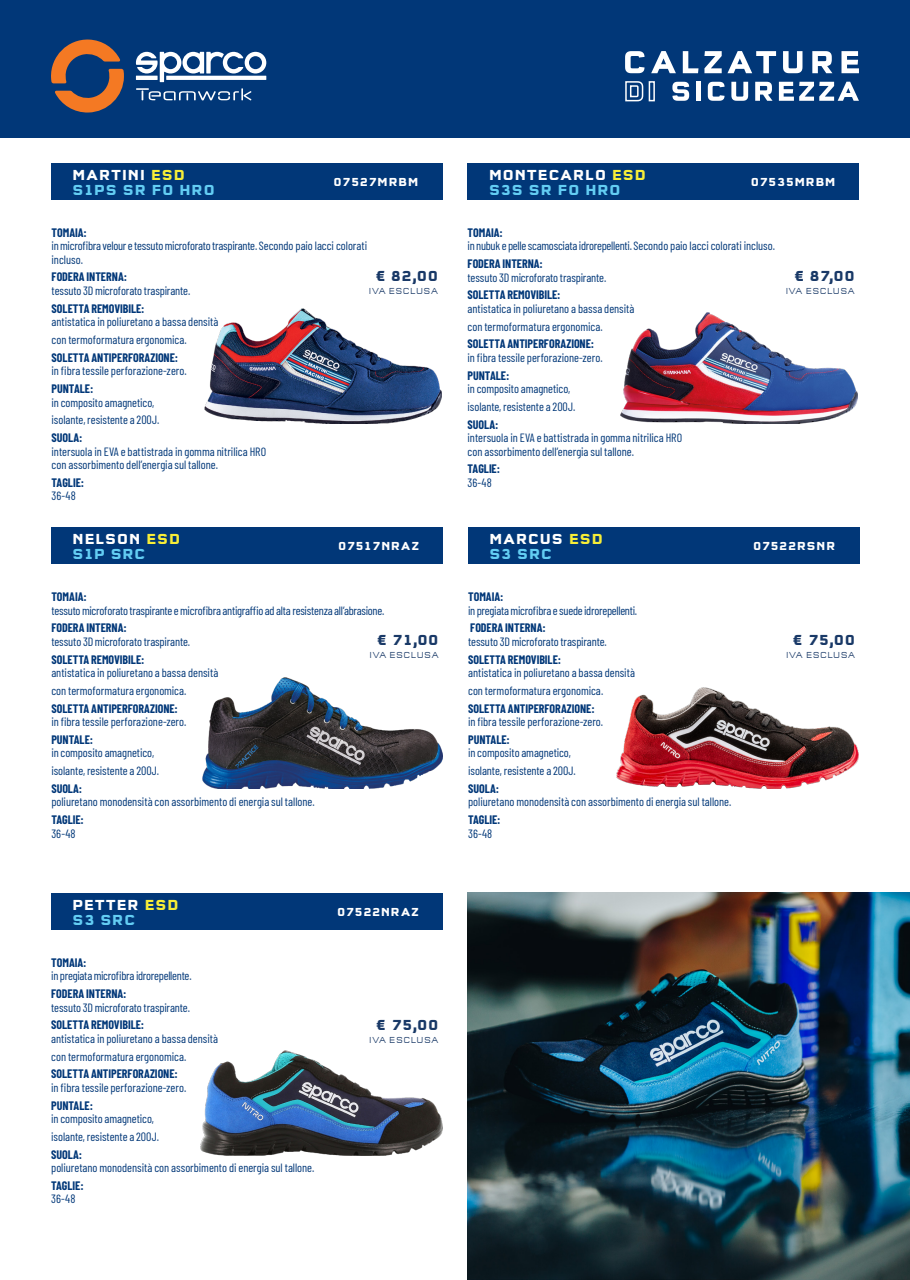
<style>
.page{position:relative;width:910px;height:1280px;background:#fff}
.page>*{position:absolute;margin:0;border:0;box-sizing:border-box;transform-origin:0 0}
.t1{font:700 condensed 15px "Q Type Offc";letter-spacing:.035em;color:#fff}
.t2{font:700 condensed 15px "Q Type Offc";letter-spacing:.02em;color:#63cdf3}
.t3{font:700 condensed 15px "Q Type Offc";letter-spacing:.035em;color:#193967}
.t4{font:12px/13.5px "Barlow Condensed";letter-spacing:-.005em;color:#013778}
.t5{font:700 12px/13.5px "Barlow Condensed";letter-spacing:-.005em;color:#013778}
.t6{font:700 condensed 12px "Q Type Offc";letter-spacing:.035em;color:#fff}
.t7{font:300 condensed 9px "Q Type Offc";letter-spacing:.045em;color:#193967}
.s1{color:#f7ee38}
.s2{font-weight:700}
.s3{font-weight:400}
</style>
<div class="page">
<div style="left:0;top:0;width:910px;height:137px;background:#013778"></div>
<div style="left:468px;top:527px;width:391px;height:37px;background:#013778"></div>
<div style="left:51px;top:893px;width:392px;height:37px;background:#013778"></div>
<img style="left:617px;top:688px;width:242px;height:101px">
<img style="left:200px;top:1051px;width:242px;height:104px">
<div style="left:468px;top:163px;width:391px;height:37px;background:#013778"></div>
<img style="left:621px;top:313px;width:237px;height:111px">
<div style="left:51px;top:163px;width:391px;height:37px;background:#013778"></div>
<img style="left:204px;top:308px;width:237px;height:116px">
<div style="left:52px;top:527px;width:391px;height:37px;background:#013778"></div>
<img style="left:203px;top:678px;width:239px;height:111px">
<img style="left:468px;top:892px;width:442px;height:388px">
<svg style="left:136px;top:52px;width:130px;height:30px"></svg>
<svg style="left:136px;top:88px;width:115px;height:12px"></svg>
<svg style="left:51px;top:39px;width:73px;height:74px"></svg>
<svg style="left:625px;top:51px;width:19px;height:22px"></svg>
<svg style="left:651px;top:51px;width:25px;height:22px"></svg>
<svg style="left:683px;top:51px;width:15px;height:22px"></svg>
<svg style="left:704px;top:51px;width:72px;height:22px"></svg>
<svg style="left:783px;top:51px;width:19px;height:22px"></svg>
<svg style="left:812px;top:51px;width:20px;height:22px"></svg>
<svg style="left:841px;top:51px;width:18px;height:22px"></svg>
<svg style="left:625px;top:81px;width:30px;height:21px"></svg>
<svg style="left:672px;top:82px;width:17px;height:19px"></svg>
<div style="left:696px;top:82px;width:5px;height:19px;background:#fff"></div>
<svg style="left:708px;top:82px;width:17px;height:19px"></svg>
<svg style="left:731px;top:82px;width:17px;height:19px"></svg>
<svg style="left:755px;top:82px;width:17px;height:19px"></svg>
<svg style="left:779px;top:82px;width:80px;height:19px"></svg>
<p class="t1" style="left:72px;top:166px;width:114px">MARTINI <span class="s1">ESD</span></p>
<p class="t2" style="left:72px;top:181px;width:144px">S1PS SR FO HRO</p>
<p class="t6" style="left:334px;top:175px;width:87px">07527MRBM</p>
<p class="t4" style="left:52px;top:225px;width:317px"><span class="s2">TOMAIA:<br></span>in microfibra velour e tessuto microforato traspirante. Secondo paio lacci colorati incluso.</p>
<p class="t4" style="left:52px;top:270px;width:140px"><span class="s2">FODERA INTERNA:<br></span>tessuto 3D microforato traspirante.</p>
<p class="t4" style="left:52px;top:301px;width:168px"><span class="s2">SOLETTA REMOVIBILE:<br></span>antistatica in poliuretano a bassa densità</p>
<p class="t4" style="left:52px;top:332px;width:137px">con termoformatura ergonomica.</p>
<p class="t4" style="left:52px;top:350px;width:137px"><span class="s2">SOLETTA ANTIPERFORAZIONE: </span>in fibra tessile perforazione-zero.</p>
<p class="t4" style="left:52px;top:381px;width:104px"><span class="s2">PUNTALE:<br></span>in composito amagnetico,</p>
<p class="t4" style="left:52px;top:412px;width:109px">isolante, resistente a 200J.</p>
<p class="t4" style="left:52px;top:430px;width:216px"><span class="s2">SUOLA:<br></span>intersuola in EVA e battistrada in gomma nitrilica HRO con assorbimento dell’energia sul tallone.</p>
<p class="t5" style="left:52px;top:475px;width:34px">TAGLIE:<br><span class="s3">36-48</span></p>
<p class="t3" style="left:375px;top:266px;width:64px">€ 82,00</p>
<p class="t7" style="left:369px;top:285px;width:71px">IVA ESCLUSA</p>
<p class="t1" style="left:72px;top:530px;width:110px">NELSON <span class="s1">ESD</span></p>
<p class="t2" style="left:72px;top:545px;width:75px">S1P SRC</p>
<p class="t6" style="left:338px;top:539px;width:83px">07517NRAZ</p>
<p class="t4" style="left:51px;top:589px;width:335px"><span class="s2">TOMAIA:<br></span>tessuto microforato traspirante e microfibra antigraffio ad alta resistenza all’abrasione.</p>
<p class="t4" style="left:51px;top:620px;width:140px"><span class="s2">FODERA INTERNA:<br></span>tessuto 3D microforato traspirante.</p>
<p class="t4" style="left:51px;top:652px;width:168px"><span class="s2">SOLETTA REMOVIBILE:<br></span>antistatica in poliuretano a bassa densità</p>
<p class="t4" style="left:51px;top:683px;width:137px">con termoformatura ergonomica.</p>
<p class="t4" style="left:51px;top:701px;width:137px"><span class="s2">SOLETTA ANTIPERFORAZIONE: </span>in fibra tessile perforazione-zero.</p>
<p class="t4" style="left:51px;top:732px;width:104px"><span class="s2">PUNTALE:<br></span>in composito amagnetico,</p>
<p class="t4" style="left:51px;top:763px;width:109px">isolante, resistente a 200J.</p>
<p class="t4" style="left:51px;top:781px;width:265px"><span class="s2">SUOLA:<br></span>poliuretano monodensità con assorbimento di energia sul tallone.</p>
<p class="t5" style="left:51px;top:812px;width:34px">TAGLIE:<br><span class="s3">36-48</span></p>
<p class="t3" style="left:376px;top:631px;width:64px">€ 71,00</p>
<p class="t7" style="left:369px;top:650px;width:71px">IVA ESCLUSA</p>
<p class="t1" style="left:72px;top:896px;width:108px">PETTER <span class="s1">ESD</span></p>
<p class="t2" style="left:72px;top:911px;width:65px">S3 SRC</p>
<p class="t4" style="left:51px;top:955px;width:142px"><span class="s2">TOMAIA:<br></span>in pregiata microfibra idrorepellente.</p>
<p class="t4" style="left:51px;top:986px;width:140px"><span class="s2">FODERA INTERNA:<br></span>tessuto 3D microforato traspirante.</p>
<p class="t4" style="left:51px;top:1017px;width:168px"><span class="s2">SOLETTA REMOVIBILE:<br></span>antistatica in poliuretano a bassa densità</p>
<p class="t4" style="left:51px;top:1048px;width:137px">con termoformatura ergonomica.</p>
<p class="t4" style="left:51px;top:1066px;width:137px"><span class="s2">SOLETTA ANTIPERFORAZIONE: </span>in fibra tessile perforazione-zero.</p>
<p class="t4" style="left:51px;top:1097px;width:104px"><span class="s2">PUNTALE:<br></span>in composito amagnetico,</p>
<p class="t4" style="left:51px;top:1129px;width:109px">isolante, resistente a 200J.</p>
<p class="t4" style="left:51px;top:1146px;width:265px"><span class="s2">SUOLA:<br></span>poliuretano monodensità con assorbimento di energia sul tallone.</p>
<p class="t5" style="left:51px;top:1178px;width:34px">TAGLIE:<br><span class="s3">36-48</span></p>
<p class="t6" style="left:337px;top:905px;width:83px">07522NRAZ</p>
<p class="t3" style="left:376px;top:1015px;width:64px">€ 75,00</p>
<p class="t7" style="left:369px;top:1034px;width:71px">IVA ESCLUSA</p>
<p class="t1" style="left:489px;top:166px;width:159px">MONTECARLO <span class="s1">ESD</span></p>
<p class="t2" style="left:489px;top:181px;width:134px">S3S SR FO HRO</p>
<p class="t6" style="left:751px;top:175px;width:86px">07535MRBM</p>
<p class="t4" style="left:468px;top:225px;width:309px"><span class="s2">TOMAIA:<br></span>in nubuk e pelle scamosciata idrorepellenti. Secondo paio lacci colorati incluso.</p>
<p class="t4" style="left:468px;top:256px;width:140px"><span class="s2">FODERA INTERNA:<br></span>tessuto 3D microforato traspirante.</p>
<p class="t4" style="left:468px;top:287px;width:168px"><span class="s2">SOLETTA REMOVIBILE:<br></span>antistatica in poliuretano a bassa densità</p>
<p class="t4" style="left:468px;top:319px;width:137px">con termoformatura ergonomica.</p>
<p class="t4" style="left:468px;top:336px;width:137px"><span class="s2">SOLETTA ANTIPERFORAZIONE: </span>in fibra tessile perforazione-zero.</p>
<p class="t4" style="left:468px;top:368px;width:104px"><span class="s2">PUNTALE:<br></span>in composito amagnetico,</p>
<p class="t4" style="left:468px;top:399px;width:109px">isolante, resistente a 200J.</p>
<p class="t4" style="left:468px;top:417px;width:216px"><span class="s2">SUOLA:<br></span>intersuola in EVA e battistrada in gomma nitrilica HRO con assorbimento dell’energia sul tallone.</p>
<p class="t5" style="left:468px;top:462px;width:34px">TAGLIE:<br><span class="s3">36-48</span></p>
<p class="t3" style="left:794px;top:266px;width:62px">€ 87,00</p>
<p class="t7" style="left:786px;top:285px;width:71px">IVA ESCLUSA</p>
<p class="t1" style="left:489px;top:530px;width:116px">MARCUS <span class="s1">ESD</span></p>
<p class="t2" style="left:489px;top:545px;width:65px">S3 SRC</p>
<p class="t4" style="left:468px;top:589px;width:171px"><span class="s2">TOMAIA:<br></span>in pregiata microfibra e suede idrorepellenti.</p>
<p class="t4" style="left:468px;top:620px;width:140px"><span class="s2">FODERA INTERNA:<br></span>tessuto 3D microforato traspirante.</p>
<p class="t4" style="left:468px;top:652px;width:168px"><span class="s2">SOLETTA REMOVIBILE:<br></span>antistatica in poliuretano a bassa densità</p>
<p class="t4" style="left:468px;top:683px;width:137px">con termoformatura ergonomica.</p>
<p class="t4" style="left:468px;top:701px;width:137px"><span class="s2">SOLETTA ANTIPERFORAZIONE: </span>in fibra tessile perforazione-zero.</p>
<p class="t4" style="left:468px;top:732px;width:104px"><span class="s2">PUNTALE:<br></span>in composito amagnetico,</p>
<p class="t4" style="left:468px;top:763px;width:109px">isolante, resistente a 200J.</p>
<p class="t4" style="left:468px;top:781px;width:265px"><span class="s2">SUOLA:<br></span>poliuretano monodensità con assorbimento di energia sul tallone.</p>
<p class="t5" style="left:468px;top:812px;width:34px">TAGLIE:<br><span class="s3">36-48</span></p>
<p class="t6" style="left:753px;top:539px;width:84px">07522RSNR</p>
<p class="t3" style="left:792px;top:631px;width:64px">€ 75,00</p>
<p class="t7" style="left:786px;top:650px;width:71px">IVA ESCLUSA</p>
</div>
